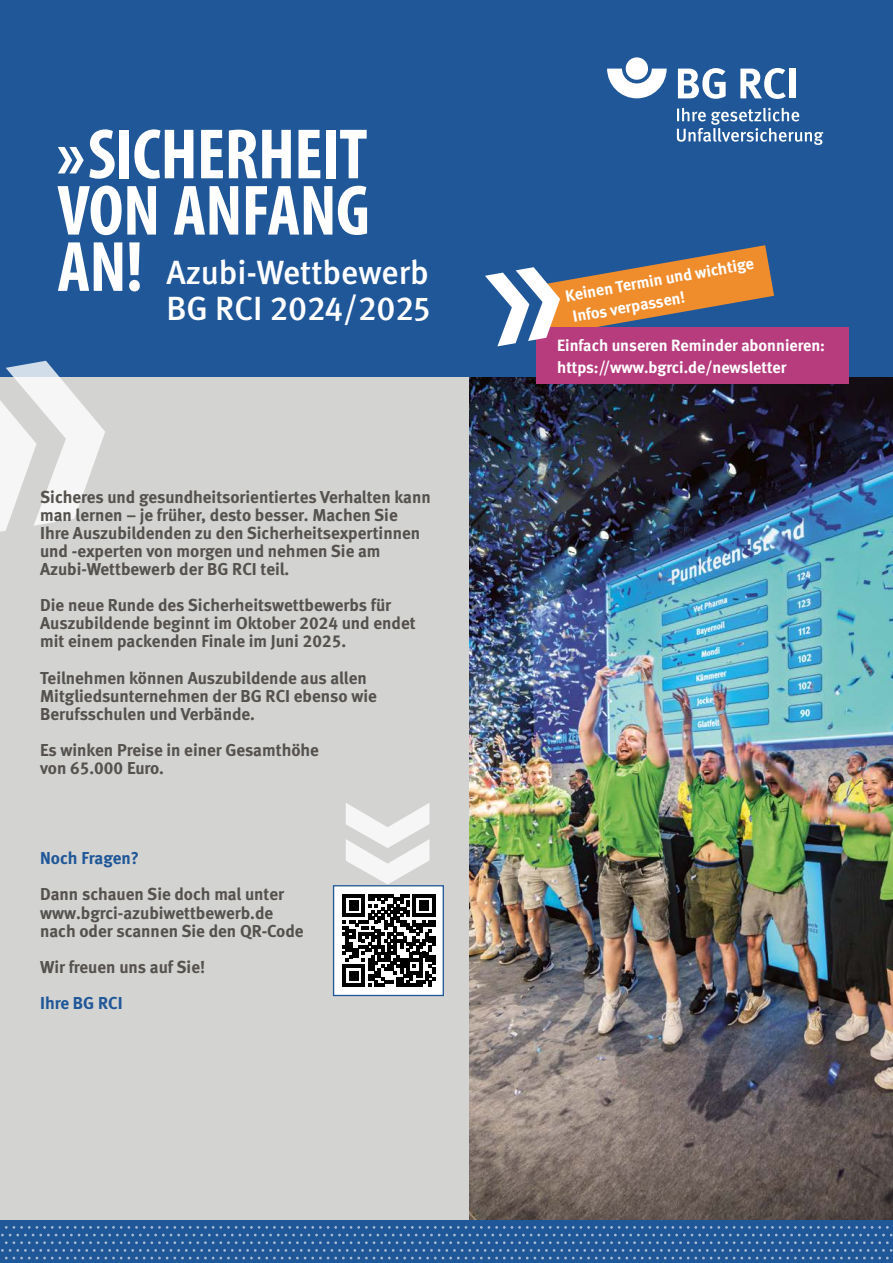
<style>
.page{position:relative;width:893px;height:1263px;background:#fff}
.page>*{position:absolute;margin:0;border:0;box-sizing:border-box;transform-origin:0 0}
._02_Fließtext_H1_-_Headline-Logo_30_pt{font:71.85px/56.2px "Myriad Variable Concept";letter-spacing:-.01em;color:#fff;text-align:justify}
._02_Fließtext_H2_Unterzeile_Logo_14_pt{font:500 33.6px "DGUV Meta";color:#fff}
._02_Fließtext_p-_Einstieg_10_pt{font:700 17.25px/18px "DGUV Meta";color:#55524e}
._02_Fließtext_P_-_Zwischenüberschrift_12p{font:700 17.25px "DGUV Meta";color:#1f5798}
._02_Fließtext_P_-_Zwischenüberschrift{font:700 16.35px/21.8px "DGUV Meta";color:#fff}
</style>
<div class="page">
<div style="left:0;top:260px;width:893px;height:1003px;background:#d3d3d2"></div>
<img style="left:470px;top:376px;width:423px;height:844px">
<div style="left:0;top:0;width:893px;height:376px;background:#1f5798"></div>
<svg style="left:0;top:361px;width:105px;height:171px"></svg>
<div style="left:0;top:1220px;width:893px;height:43px;background:#1f5798"></div>
<svg style="left:1px;top:1226px;width:892px;height:33px"></svg>
<svg style="left:677px;top:108px;width:146px;height:37px"></svg>
<svg style="left:607px;top:69px;width:60px;height:29px"></svg>
<div style="left:626px;top:57px;width:22px;height:23px;background:#fff;border-radius:50%"></div>
<svg style="left:678px;top:68px;width:48px;height:31px"></svg>
<svg style="left:740px;top:68px;width:46px;height:31px"></svg>
<div style="left:789px;top:69px;width:6px;height:29px;background:#fff"></div>
<div style="left:537px;top:327px;width:312px;height:57px;background:#b73c7e"></div>
<svg style="left:485px;top:245px;width:289px;height:101px"></svg>
<svg style="left:346px;top:803px;width:83px;height:81px"></svg>
<div style="left:333px;top:885px;width:111px;height:111px;background:#fff;border:1px solid #1f5798"></div>
<svg style="left:342px;top:894px;width:94px;height:93px"></svg>
<svg style="left:343px;top:894px;width:92px;height:93px"></svg>
<h1 class="_02_Fließtext_H1_-_Headline-Logo_30_pt" style="left:57px;top:126px;width:314px">»SICHERHEIT VON ANFANG AN!</h1>
<h2 class="_02_Fließtext_H2_Unterzeile_Logo_14_pt" style="left:166px;top:253px;width:264px">Azubi-Wettbewerb</h2>
<h2 class="_02_Fließtext_H2_Unterzeile_Logo_14_pt" style="left:166px;top:289px;width:266px">BG RCI 2024/2025</h2>
<p class="_02_Fließtext_p-_Einstieg_10_pt" style="left:40px;top:488px;width:392px">Sicheres und gesundheitsorientiertes Verhalten kann man lernen – je früher, desto besser. Machen Sie Ihre Auszubildenden zu den Sicherheitsexpertinnen und -experten von morgen und nehmen Sie am Azubi-Wettbewerb der BG RCI teil.</p>
<p class="_02_Fließtext_p-_Einstieg_10_pt" style="left:40px;top:597px;width:377px">Die neue Runde des Sicherheitswettbewerbs für<br>Auszubildende beginnt im Oktober 2024 und endet mit einem packenden Finale im Juni 2025.</p>
<p class="_02_Fließtext_p-_Einstieg_10_pt" style="left:40px;top:669px;width:338px">Teilnehmen können Auszubildende aus allen<br>Mitgliedsunternehmen der BG RCI ebenso wie<br>Berufsschulen und Verbände.</p>
<p class="_02_Fließtext_p-_Einstieg_10_pt" style="left:40px;top:741px;width:280px">Es winken Preise in einer Gesamthöhe</p>
<p class="_02_Fließtext_p-_Einstieg_10_pt" style="left:40px;top:759px;width:125px">von 65.000 Euro.</p>
<p class="_02_Fließtext_P_-_Zwischenüberschrift_12p" style="left:40px;top:848px;width:100px">Noch Fragen?</p>
<p class="_02_Fließtext_p-_Einstieg_10_pt" style="left:40px;top:886px;width:245px">Dann schauen Sie doch mal unter</p>
<p class="_02_Fließtext_p-_Einstieg_10_pt" style="left:40px;top:904px;width:234px">www.bgrci-azubiwettbewerb.de</p>
<p class="_02_Fließtext_p-_Einstieg_10_pt" style="left:40px;top:922px;width:265px">nach oder scannen Sie den QR-Code</p>
<p class="_02_Fließtext_p-_Einstieg_10_pt" style="left:40px;top:958px;width:166px">Wir freuen uns auf Sie!</p>
<p class="_02_Fließtext_P_-_Zwischenüberschrift_12p" style="left:40px;top:993px;width:84px">Ihre BG RCI</p>
<p class="_02_Fließtext_P_-_Zwischenüberschrift" style="left:564px;top:286px;width:193px;rotate:-10deg">Keinen Termin und wichtige<br>Infos verpassen!</p>
<p class="_02_Fließtext_P_-_Zwischenüberschrift" style="left:557px;top:335px;width:269px">Einfach unseren Reminder abonnieren: https://www.bgrci.de/newsletter</p>
</div>
